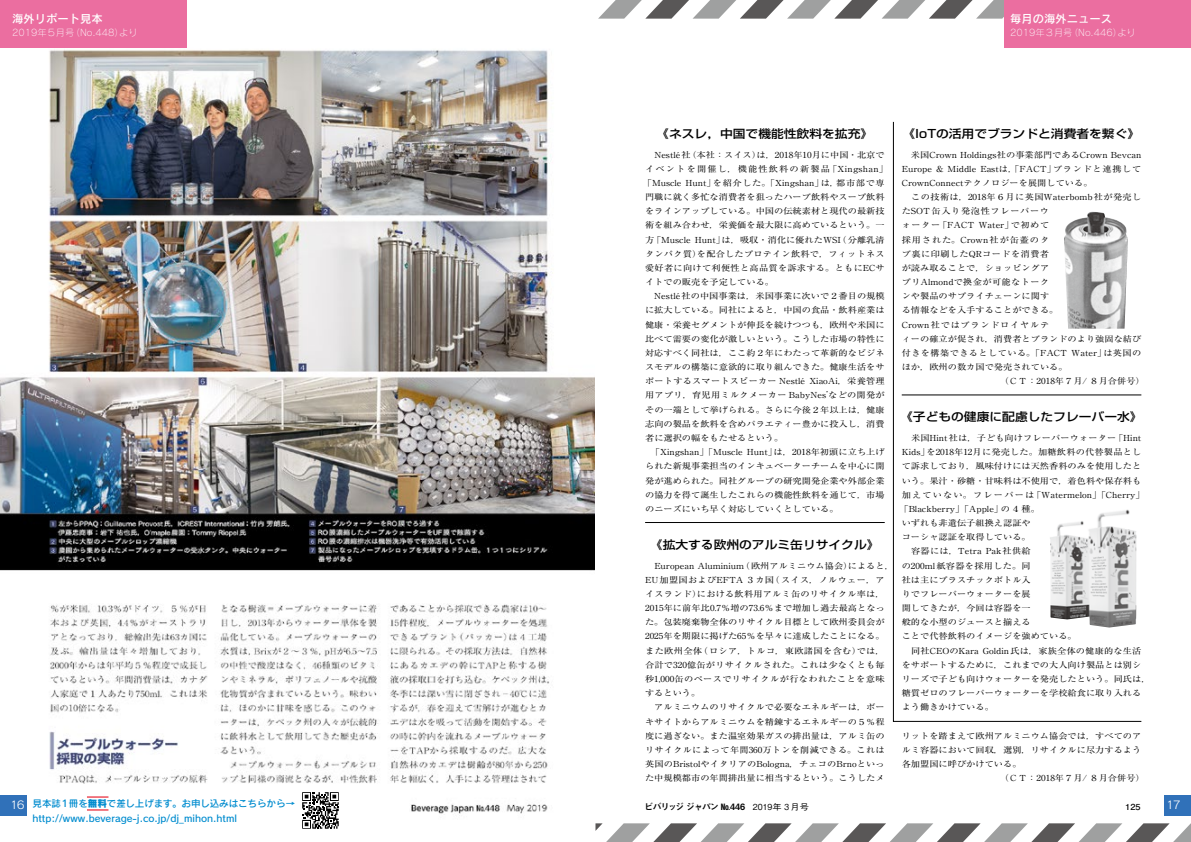
<style>
.page{position:relative;width:1191px;height:842px;background:#fff}
.page>*{position:absolute;margin:0;border:0;box-sizing:border-box;transform-origin:0 0}
.t1{font:11.5px "Shin Go Pro Medium 90 pv RKSJ H";color:#000;scale:1.11 1}
.t2{font:11.3px "Rodin Pro DB";color:#fff}
.t3{font:10.8px "Rodin Pro M";color:#fff;scale:1.06 1}
.t4{font:9.6px/14.6px "Rodin Pro DB";color:#008ccf}
.t5{font:9.2px "Rodin Pro L";color:#fff}
.t6{font:8.8px "Midashi Go Pro MB31 90 pv RKSJ H";letter-spacing:-.08em;color:#000}
.t7{font:8.3px/14.2px "Ryumin Pro Regular 90 pv RKSJ H";color:#000;scale:1.11 1}
.t8{font:8.3px "Ryumin Pro Regular 90 pv RKSJ H";letter-spacing:.04em;color:#000;scale:1.11 1}
.t9{font:8.3px "Ryumin Pro Regular 90 pv RKSJ H";letter-spacing:.02em;color:#000;scale:1.11 1}
.t10{font:8.3px "Ryumin Pro Regular 90 pv RKSJ H";letter-spacing:.025em;color:#000;scale:1.11 1}
.t11{font:8.3px "Ryumin Pro Regular 90 pv RKSJ H";letter-spacing:.125em;color:#000;scale:1.11 1}
.t12{font:8.3px "Ryumin Pro Regular 90 pv RKSJ H";letter-spacing:.03em;color:#000;scale:1.11 1}
.t13{font:8.3px "Ryumin Pro Regular 90 pv RKSJ H";letter-spacing:.095em;color:#000;scale:1.11 1}
.t14{font:8.3px "Ryumin Pro Regular 90 pv RKSJ H";letter-spacing:.075em;color:#000;scale:1.11 1}
.t15{font:8.3px "Ryumin Pro Regular 90 pv RKSJ H";letter-spacing:.07em;color:#000;scale:1.11 1}
.t16{font:8.3px "Ryumin Pro Regular 90 pv RKSJ H";letter-spacing:.045em;color:#000;scale:1.11 1}
.t17{font:8.3px "Futo Go B101 Pro Bold 90 pv RKSJ H";color:#000;scale:1.11 1}
.s1{font-family:"Shin M Go Pro Medium 90 pv RKSJ H"}
.s2{font-family:"Rodin Pro EB"}
.s3{font-family:"Gothic BBB Pro Medium 90 pv RKSJ H";font-size:8.3px}
</style>
<div class="page">
<img style="left:0;top:0;width:595px;height:814px">
<svg style="left:595px;top:823px;width:596px;height:19px"></svg>
<svg style="left:598px;top:0;width:406px;height:19px"></svg>
<svg style="left:645px;top:122px;width:496px;height:600px"></svg>
<div style="left:1004px;top:0;width:187px;height:47px;background:#eb6ea0"></div>
<div style="left:23px;top:789px;width:328px;height:43px;background:#fff"></div>
<svg style="left:302px;top:792px;width:37px;height:37px"></svg>
<svg style="left:87px;top:809px;width:21px;height:1px"></svg>
<svg style="left:87px;top:796px;width:21px;height:1px"></svg>
<div style="left:0;top:0;width:186px;height:47px;background:#eb6ea0"></div>
<div style="left:0;top:795px;width:27px;height:21px;background:#3071b9"></div>
<div style="left:1164px;top:795px;width:27px;height:21px;background:#3071b9"></div>
<p class="t2" style="left:12px;top:11px;width:92px">海外リポート見本</p>
<p class="t5" style="left:12px;top:26px;width:127px">2019年５月号（No.448）より</p>
<p class="t2" style="left:1010px;top:11px;width:104px">毎月の海外ニュース</p>
<p class="t5" style="left:1010px;top:26px;width:127px">2019年３月号（No.446）より</p>
<p class="t1" style="left:656px;top:124px;width:197px"><span class="s1">《</span>ネスレ<span class="s1">，</span>中国で機能性飲料を拡充<span class="s1">》</span></p>
<p class="t7" style="left:645px;top:147px;width:217px">　Nestlé社（本社：スイス）は，2018年10月に中国・北京で</p>
<p class="t11" style="left:645px;top:162px;width:220px">イベントを開催し，機能性飲料の新製品「Xingshan」</p>
<p class="t7" style="left:643px;top:175px;width:219px">「Muscle Hunt」を紹介した。「Xingshan」は，都市部で専</p>
<p class="t7" style="left:645px;top:189px;width:217px">門職に就く多忙な消費者を狙ったハーブ飲料やスープ飲料</p>
<p class="t7" style="left:645px;top:203px;width:217px">をラインアップしている。中国の伝統素材と現代の最新技</p>
<p class="t7" style="left:645px;top:218px;width:217px">術を組み合わせ，栄養価を最大限に高めているという。一</p>
<p class="t7" style="left:645px;top:232px;width:217px">方「Muscle Hunt」は，吸収・消化に優れたWSI（分離乳清</p>
<p class="t9" style="left:645px;top:247px;width:217px">タンパク質）を配合したプロテイン飲料で，フィットネス</p>
<p class="t12" style="left:645px;top:261px;width:217px">愛好者に向けて利便性と高品質を訴求する。ともにECサ</p>
<p class="t7" style="left:645px;top:274px;width:118px">イトでの販売を予定している。</p>
<p class="t7" style="left:645px;top:288px;width:217px">　Nestlé社の中国事業は，米国事業に次いで２番目の規模</p>
<p class="t7" style="left:645px;top:303px;width:217px">に拡大している。同社によると，中国の食品・飲料産業は</p>
<p class="t7" style="left:645px;top:317px;width:217px">健康・栄養セグメントが伸長を続けつつも，欧州や米国に</p>
<p class="t7" style="left:645px;top:331px;width:217px">比べて需要の変化が激しいという。こうした市場の特性に</p>
<p class="t7" style="left:645px;top:345px;width:217px">対応すべく同社は，ここ約２年にわたって革新的なビジネ</p>
<p class="t7" style="left:645px;top:359px;width:217px">スモデルの構築に意欲的に取り組んできた。健康生活をサ</p>
<p class="t9" style="left:645px;top:375px;width:217px">ポートするスマートスピーカー Nestlé XiaoAi，栄養管理</p>
<p class="t10" style="left:645px;top:389px;width:217px">用アプリ，育児用ミルクメーカー BabyNes’などの開発が</p>
<p class="t7" style="left:645px;top:402px;width:217px">その一端として挙げられる。さらに今後２年以上は，健康</p>
<p class="t7" style="left:645px;top:416px;width:217px">志向の製品を飲料を含めバラエティー豊かに投入し，消費</p>
<p class="t7" style="left:645px;top:430px;width:126px">者に選択の幅をもたせるという。</p>
<p class="t7" style="left:651px;top:444px;width:212px">「Xingshan」「Muscle Hunt」は，2018年初頭に立ち上げ</p>
<p class="t7" style="left:645px;top:459px;width:217px">られた新規事業担当のインキュベーターチームを中心に開</p>
<p class="t7" style="left:645px;top:473px;width:217px">発が進められた。同社グループの研究開発企業や外部企業</p>
<p class="t7" style="left:645px;top:487px;width:217px">の協力を得て誕生したこれらの機能性飲料を通じて，市場</p>
<p class="t7" style="left:645px;top:501px;width:176px">のニーズにいち早く対応していくとしている。</p>
<p class="t1" style="left:650px;top:535px;width:208px"><span class="s1">《</span>拡大する欧州のアルミ缶リサイクル<span class="s1">》</span></p>
<p class="t7" style="left:645px;top:558px;width:226px">　European Aluminium（欧州アルミニウム協会）によると，<br>EU加盟国およびEFTA ３カ国（スイス，ノルウェー，アイスランド）における飲料用アルミ缶のリサイクル率は，<br>2015年に前年比0.7％増の73.6％まで増加し過去最高となった。包装廃棄物全体のリサイクル目標として欧州委員会が<br>2025年を期限に掲げた65％を早々に達成したことになる。また欧州全体（ロシア，トルコ，東欧諸国を含む）では，合計で320億缶がリサイクルされた。これは少なくとも毎秒1,000缶のペースでリサイクルが行なわれたことを意味するという。<br>　アルミニウムのリサイクルで必要なエネルギーは，ボーキサイトからアルミニウムを精錬するエネルギーの５％程度に過ぎない。また温室効果ガスの排出量は，アルミ缶のリサイクルによって年間360万トンを削減できる。これは英国のBristolやイタリアのBologna，チェコのBrnoといった中規模都市の年間排出量に相当するという。こうしたメ</p>
<p class="t1" style="left:902px;top:124px;width:216px"><span class="s1">《</span>IoTの活用でブランドと消費者を繋ぐ<span class="s1">》</span></p>
<p class="t7" style="left:901px;top:147px;width:217px">　米国Crown Holdings社の事業部門であるCrown Bevcan</p>
<p class="t7" style="left:901px;top:161px;width:217px">Europe &amp; Middle Eastは，「FACT」ブランドと連携して</p>
<p class="t7" style="left:901px;top:175px;width:173px">CrownConnectテクノロジーを展開している。</p>
<p class="t8" style="left:901px;top:190px;width:217px">　この技術は，2018年６月に英国Waterbomb社が発売し</p>
<p class="t15" style="left:901px;top:205px;width:134px">たSOT缶入り発泡性フレーバーウ</p>
<p class="t7" style="left:901px;top:218px;width:134px">ォーター「FACT Water」で初めて</p>
<p class="t13" style="left:901px;top:233px;width:134px">採用された。Crown社が缶蓋のタ</p>
<p class="t16" style="left:901px;top:247px;width:134px">ブ裏に印刷したQRコードを消費者</p>
<p class="t7" style="left:901px;top:260px;width:134px">が読み取ることで，ショッピングア</p>
<p class="t8" style="left:901px;top:275px;width:134px">プリAlmondで換金が可能なトーク</p>
<p class="t7" style="left:901px;top:288px;width:134px">ンや製品のサプライチェーンに関す</p>
<p class="t7" style="left:901px;top:303px;width:143px">る情報などを入手することができる。</p>
<p class="t14" style="left:901px;top:318px;width:134px">Crown社ではブランドロイヤルテ</p>
<p class="t7" style="left:901px;top:331px;width:217px">ィーの確立が促され，消費者とブランドのより強固な結び</p>
<p class="t8" style="left:901px;top:346px;width:217px">付きを構築できるとしている。「FACT Water」は英国の</p>
<p class="t7" style="left:901px;top:359px;width:151px">ほか，欧州の数カ国で発売されている。</p>
<p class="t7" style="left:999px;top:373px;width:132px">（ＣＴ：2018年７月/ ８月合併号）</p>
<p class="t1" style="left:900px;top:407px;width:220px"><span class="s1">《</span>子どもの健康に配慮したフレーバー水<span class="s1">》</span></p>
<p class="t7" style="left:899px;top:430px;width:228px">　米国Hint社は，子ども向けフレーバーウォーター「Hint<br>Kids」を2018年12月に発売した。加糖飲料の代替製品とし<br>て訴求しており，風味付けには天然香料のみを使用したと<br>いう。果汁・砂糖・甘味料は不使用で，着色料や保存料も<br>加えていない。フレーバーは「Watermelon」「Cherry」「Blackberry」「Apple」の４種。<br>いずれも非遺伝子組換え認証や<br>コーシャ認証を取得している。<br>　容器には，Tetra Pak社供給<br>の200ml紙容器を採用した。同<br>社は主にプラスチックボトル入<br>りでフレーバーウォーターを展<br>開してきたが，今回は容器を一<br>般的な小型のジュースと揃える<br>ことで代替飲料のイメージを強めている。<br>　同社CEOのKara Goldin氏は，家族全体の健康的な生活<br>をサポートするために，これまでの大人向け製品とは別シ<br>リーズで子ども向けウォーターを発売したという。同氏は，糖質ゼロのフレーバーウォーターを学校給食に取り入れる<br>よう働きかけている。</p>
<p class="t7" style="left:901px;top:728px;width:217px">リットを踏まえて欧州アルミニウム協会では，すべてのア</p>
<p class="t7" style="left:901px;top:742px;width:217px">ルミ容器において回収，選別，リサイクルに尽力するよう</p>
<p class="t7" style="left:901px;top:756px;width:109px">各加盟国に呼びかけている。</p>
<p class="t7" style="left:999px;top:770px;width:132px">（ＣＴ：2018年７月/ ８月合併号）</p>
<p class="t4" style="left:32px;top:796px;width:264px">見本誌１冊を<span class="s2">無料</span>で差し上げます。お申し込みはこちらから→ http://www.beverage-j.co.jp/dj_mihon.html</p>
<h3 class="t3" style="left:10px;top:798px;width:15px">16</h3>
<h3 class="t3" style="left:1166px;top:798px;width:15px">17</h3>
<p class="t6" style="left:644px;top:800px;width:166px">ビバリッジジャパン №446 <span class="s3">2019年３月号</span></p>
<p class="t17" style="left:1125px;top:800px;width:15px">125</p>
</div>
